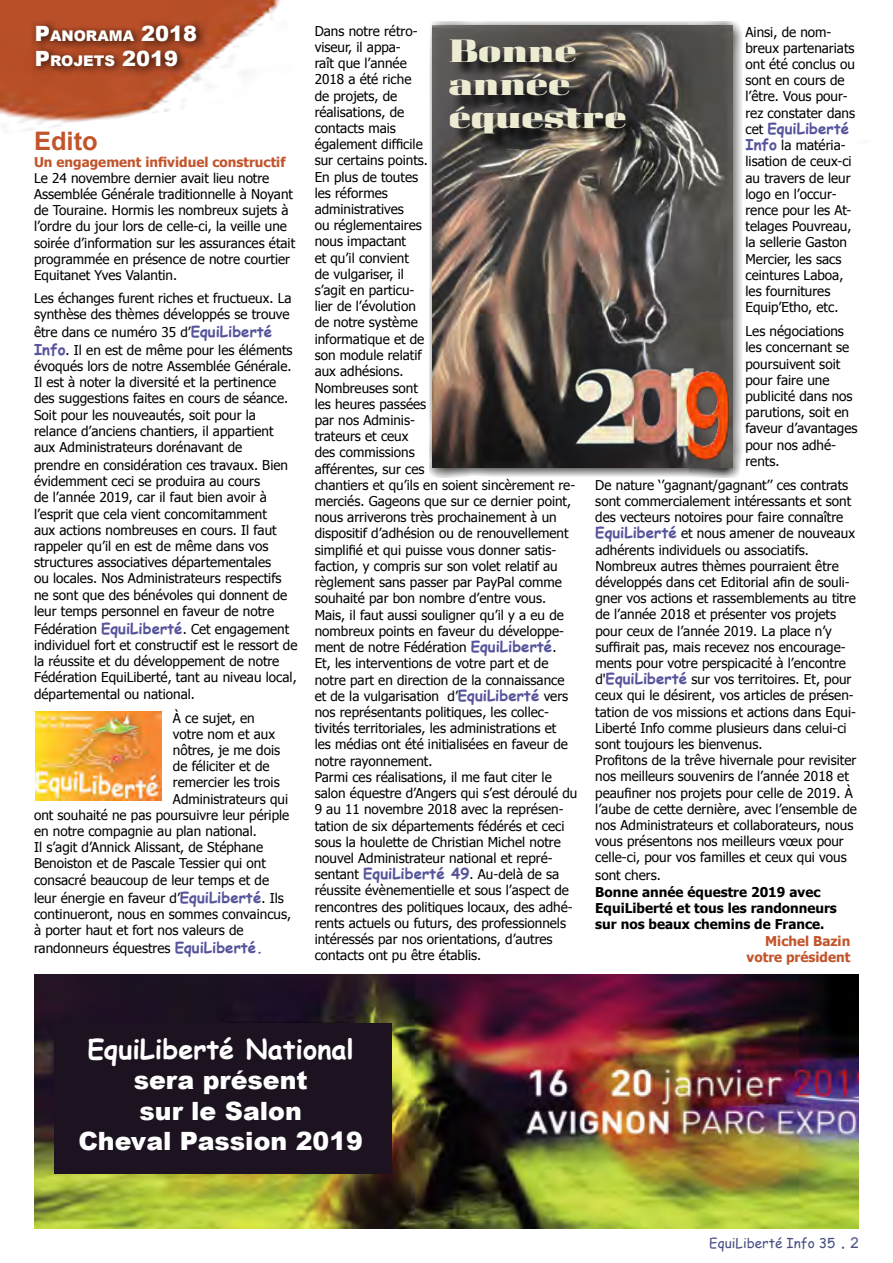
<style>
.page{position:relative;width:893px;height:1263px;background:#fff}
.page>*{position:absolute;margin:0;border:0;box-sizing:border-box;transform-origin:0 0}
.t1{font:27.75px/33.3px "Galaxy Roman";color:#eeebd3}
.t2{font:700 27px "Comic Sans MS";color:#fff}
.t3{font:700 25.5px "Arial";color:#c2542b}
.t4{font:900 25.2px/30.3px "Arial";color:#fff;text-align:center}
.t5{font:700 15px "Comic Sans MS";color:#56549b}
.t6{font:900 14.7px/25.2px "Arial";color:#fff}
.t7{font:13.5px/16.2px "Tahoma";color:#000}
.t8{font:700 13.5px/16.2px "Tahoma";color:#000}
.t9{font:700 13.5px/16.2px "Tahoma";color:#c2542b;text-align:right}
.t10{font:13.5px "Comic Sans MS";color:#485084}
.s1{font-size:21px}
.s2{font-family:"Comic Sans MS";font-weight:700;font-size:15px;color:#56549b}
.s3{font-family:"Tahoma";font-weight:400;font-size:13.5px;color:#000}
.s4{font-size:18px}
.s5{font-family:"Arial";font-size:15px}
</style>
<div class="page">
<img style="left:0;top:0;width:281px;height:131px">
<div style="left:31px;top:20px;width:177px;height:56px;background:#000;opacity:.75"></div>
<div style="left:429px;top:21px;width:314px;height:457px;background:#000;opacity:.75"></div>
<img style="left:433px;top:26px;width:300px;height:442px">
<div style="left:452px;top:42px;width:190px;height:109px;background:#000;opacity:.75"></div>
<img style="left:576px;top:367px;width:152px;height:93px">
<img style="left:35px;top:711px;width:127px;height:90px">
<img style="left:34px;top:975px;width:825px;height:254px">
<div style="left:54px;top:1023px;width:337px;height:150px;background:#1d1220"></div>
<p class="t6" style="left:35px;top:22px;width:164px"><span class="s1">P</span>ANORAMA <span class="s1">2018<br>P</span>ROJETS <span class="s1">2019</span></p>
<h3 class="t3" style="left:34px;top:124px;width:65px">Edito</h3>
<p class="t9" style="left:34px;top:153px;width:253px">Un engagement infividuel constructif</p>
<p class="t7" style="left:34px;top:169px;width:263px">Le 24 novembre dernier avait lieu notre Assemblée Générale traditionnelle à Noyant de Touraine. Hormis les nombreux sujets à l’ordre du jour lors de celle-ci, la veille une soirée d’information sur les assurances était programmée en présence de notre courtier Equitanet Yves Valantin.</p>
<p class="t7" style="left:34px;top:289px;width:259px">Les échanges furent riches et fructueux. La synthèse des thèmes développés se trouve</p>
<p class="t7" style="left:34px;top:322px;width:260px;line-height:18px">être dans ce numéro 35 d’<span class="s2">EquiLiberté<br>Info</span>. Il en est de même pour les éléments</p>
<p class="t7" style="left:34px;top:357px;width:259px">évoqués lors de notre Assemblée Générale.<br>Il est à noter la diversité et la pertinence des suggestions faites en cours de séance.<br>Soit pour les nouveautés, soit pour la relance d’anciens chantiers, il appartient aux Administrateurs dorénavant de</p>
<p class="t7" style="left:34px;top:456px;width:256px">prendre en considération ces travaux. Bien évidemment ceci se produira au cours<br>de l’année 2019, car il faut bien avoir à l’esprit que cela vient concomitamment aux actions nombreuses en cours. Il faut rappeler qu’il en est de même dans vos structures associatives départementales ou locales. Nos Administrateurs respectifs ne sont que des bénévoles qui donnent de leur temps personnel en faveur de notre</p>
<p class="t7" style="left:34px;top:620px;width:265px">Fédération <span class="s2">EquiLiberté</span>. Cet engagement individuel fort et constructif est le ressort de la réussite et du développement de notre Fédération EquiLiberté, tant au niveau local, départemental ou national.</p>
<p class="t7" style="left:173px;top:709px;width:83px">À ce sujet, en</p>
<p class="t7" style="left:173px;top:725px;width:104px">votre nom et aux</p>
<p class="t7" style="left:173px;top:741px;width:109px">nôtres, je me dois</p>
<p class="t7" style="left:173px;top:757px;width:98px">de féliciter et de</p>
<p class="t7" style="left:173px;top:774px;width:108px">remercier les trois</p>
<p class="t7" style="left:173px;top:790px;width:117px">Administrateurs qui</p>
<p class="t7" style="left:34px;top:806px;width:257px">ont souhaité ne pas poursuivre leur périple</p>
<p class="t7" style="left:34px;top:822px;width:224px">en notre compagnie au plan national.</p>
<p class="t7" style="left:34px;top:838px;width:231px">Il s’agit d’Annick Alissant, de Stéphane</p>
<p class="t7" style="left:34px;top:855px;width:233px">Benoiston et de Pascale Tessier qui ont</p>
<p class="t7" style="left:34px;top:871px;width:237px">consacré beaucoup de leur temps et de</p>
<p class="t7" style="left:34px;top:889px;width:259px">leur énergie en faveur d’<span class="s2">EquiLiberté</span>. Ils continueront, nous en sommes convaincus, à porter haut et fort nos valeurs de</p>
<p class="t7" style="left:34px;top:939px;width:230px">randonneurs équestres <span class="s2">EquiLiberté.</span></p>
<p class="t7" style="left:315px;top:22px;width:264px">Dans notre rétro-<br>viseur, il appa-<br>raît que l’année<br>2018 a été riche<br>de projets, de<br>réalisations, de<br>contacts mais<br>également difficile<br>sur certains points.<br>En plus de toutes<br>les réformes<br>administratives<br>ou réglementaires<br>nous impactant<br>et qu’il convient<br>de vulgariser, il<br>s’agit en particu-<br>lier de l’évolution<br>de notre système<br>informatique et de<br>son module relatif<br>aux adhésions.<br>Nombreuses sont<br>les heures passées<br>par nos Adminis-<br>trateurs et ceux<br>des commissions<br>afférentes, sur ces<br>chantiers et qu’ils en soient sincèrement re&shy;merciés. Gageons que sur ce dernier point, nous arriverons très prochainement à un dispositif d’adhésion ou de renouvellement simplifié et qui puisse vous donner satis&shy;faction, y compris sur son volet relatif au règlement sans passer par PayPal comme souhaité par bon nombre d’entre vous.<br>Mais, il faut aussi souligner qu’il y a eu de nombreux points en faveur du développe&shy;ment de notre Fédération <span class="s2">EquiLiberté</span>.<br>Et, les interventions de votre part et de notre part en direction de la connaissance et de la vulgarisation d’<span class="s2">EquiLiberté</span> vers nos représentants politiques, les collec&shy;tivités territoriales, les administrations et<br>les médias ont été initialisées en faveur de notre rayonnement.<br>Parmi ces réalisations, il me faut citer le salon équestre d’Angers qui s’est déroulé du<br>9 au 11 novembre 2018 avec la représen&shy;tation de six départements fédérés et ceci sous la houlette de Christian Michel notre nouvel Administrateur national et repré&shy;sentant <span class="s2">EquiLiberté 49</span>. Au-delà de sa réussite évènementielle et sous l’aspect de rencontres des politiques locaux, des adhé&shy;rents actuels ou futurs, des professionnels intéressés par nos orientations, d’autres contacts ont pu être établis.</p>
<p class="t7" style="left:745px;top:23px;width:111px">Ainsi, de nom&shy;breux partenariats ont été conclus ou sont en cours de l’être. Vous pour&shy;rez constater dans</p>
<h1 class="t1" style="left:448px;top:33px;width:179px">Bonne année équestre</h1>
<p class="t5" style="left:745px;top:117px;width:105px"><span class="s3">cet</span> EquiLiberté</p>
<p class="t7" style="left:745px;top:136px;width:108px"><span class="s2">Info</span> la matéria&shy;lisation de ceux-ci au travers de leur logo en l’occur&shy;rence pour les At&shy;telages Pouvreau, la sellerie Gaston<br>Mercier, les sacs ceintures Laboa, les fournitures<br>Equip’Etho, etc.</p>
<p class="t7" style="left:745px;top:322px;width:114px">Les négociations les concernant se poursuivent soit pour faire une publicité dans nos parutions, soit en faveur d’avantages pour nos adhé&shy;rents.</p>
<p class="t7" style="left:595px;top:476px;width:263px">De nature ‘’gagnant/gagnant’’ ces contrats sont commercialement intéressants et sont des vecteurs notoires pour faire connaître <span class="s2">EquiLiberté</span> et nous amener de nouveaux adhérents individuels ou associatifs.<br>Nombreux autres thèmes pourraient être développés dans cet Editorial afin de souli&shy;gner vos actions et rassemblements au titre de l’année 2018 et présenter vos projets pour ceux de l’année 2019. La place n’y suffirait pas, mais recevez nos encourage&shy;ments pour votre perspicacité à l’encontre d'<span class="s2">EquiLiberté</span> sur vos territoires. Et, pour ceux qui le désirent, vos articles de présen&shy;tation de vos missions et actions dans Equi-Liberté Info comme plusieurs dans celui-ci sont toujours les bienvenus.<br>Profitons de la trêve hivernale pour revisiter nos meilleurs souvenirs de l’année 2018 et peaufiner nos projets pour celle de 2019. À l’aube de cette dernière, avec l’ensemble de nos Administrateurs et collaborateurs, nous vous présentons nos meilleurs vœux pour celle-ci, pour vos familles et ceux qui vous</p>
<p class="t7" style="left:595px;top:867px;width:67px">sont chers.</p>
<p class="t8" style="left:595px;top:883px;width:243px">Bonne année équestre 2019 avec<br>EquiLiberté et tous les randonneurs sur nos beaux chemins de France.</p>
<p class="t9" style="left:747px;top:932px;width:105px">Michel Bazin votre président</p>
<h2 class="t2" style="left:87px;top:1029px;width:268px">EquiLiberté National</h2>
<h3 class="t4" style="left:78px;top:1064px;width:286px">sera présent<br>sur le Salon<br>Cheval Passion 2019</h3>
<p class="t10" style="left:709px;top:1233px;width:151px">EquiLiberté Info 35 <span class="s4">.</span> <span class="s5">2</span></p>
</div>
